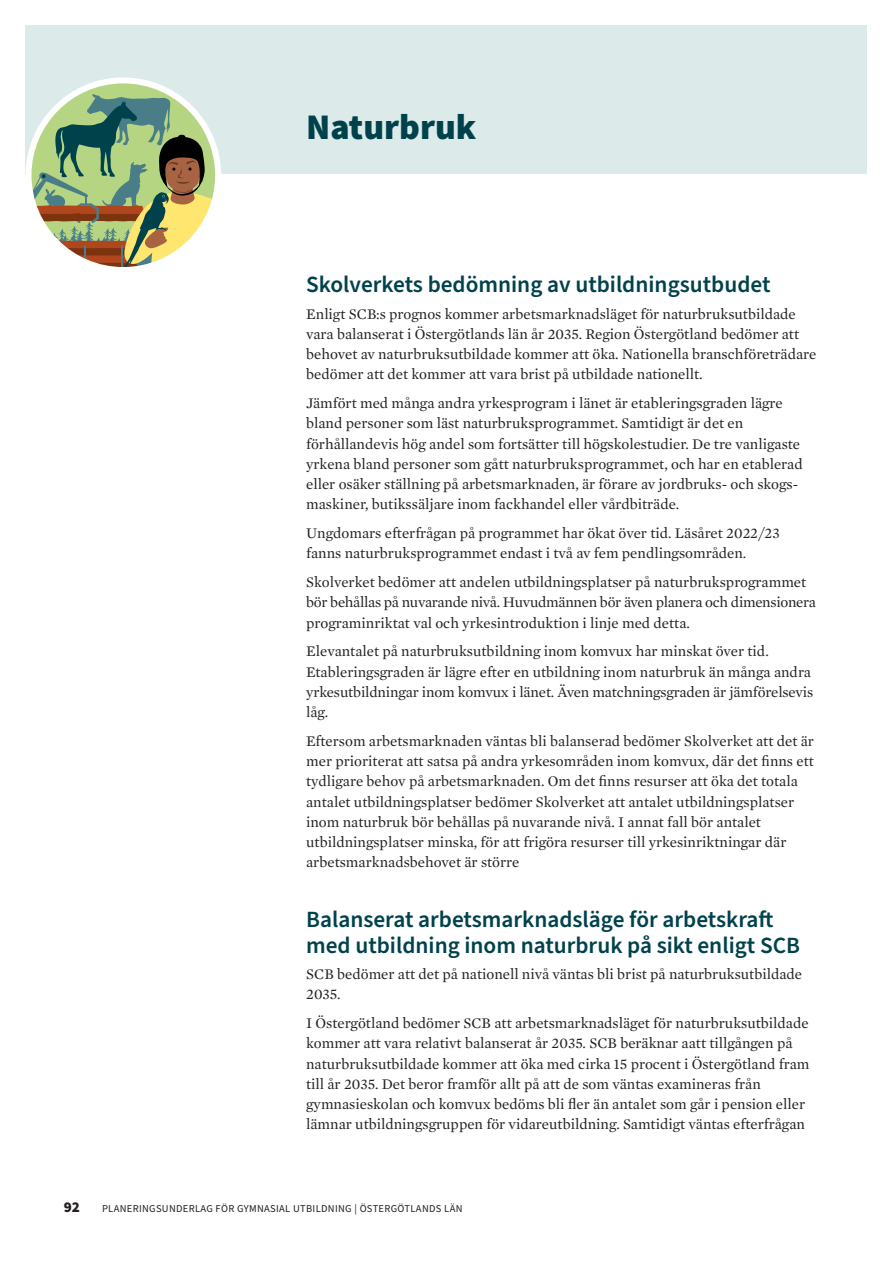
<style>
.page{position:relative;width:893px;height:1263px;background:#fff}
.page>*{position:absolute;margin:0;border:0;box-sizing:border-box;transform-origin:0 0}
.Rubrik_1___program_-_neg_text{font:900 36px "Source Sans Pro";color:#00424c}
.Rubrik_2_-_färg_december{font:600 23.25px/25.5px "Source Sans Pro";color:#00424c}
.Brödtext_-_NY{font:15px/20.2px "Mercury Text G1";color:#231f20}
.t1{font:900 15px "Source Sans Pro";color:#231f20}
.t2{font:10.5px "Source Sans Pro";letter-spacing:.03em;color:#231f20}
</style>
<div class="page">
<div style="left:26px;top:26px;width:841px;height:148px;background:#dceaea"></div>
<svg style="left:29px;top:84px;width:187px;height:182px"></svg>
<div style="left:26px;top:77px;width:195px;height:196px;border:6px solid #fff;border-radius:50%"></div>
<h1 class="Rubrik_1___program_-_neg_text" style="left:306px;top:102px;width:172px">Naturbruk</h1>
<h2 class="Rubrik_2_-_färg_december" style="left:306px;top:272px;width:466px">Skolverkets bedömning av utbildningsutbudet</h2>
<p class="Brödtext_-_NY" style="left:306px;top:303px;width:512px">Enligt SCB:s prognos kommer arbetsmarknadsläget för naturbruksutbildade vara balanserat i Östergötlands län år 2035. Region Östergötland bedömer att behovet av naturbruksutbildade kommer att öka. Nationella branschföreträdare bedömer att det kommer att vara brist på utbildade nationellt.</p>
<p class="Brödtext_-_NY" style="left:306px;top:392px;width:498px">Jämfört med många andra yrkesprogram i länet är etableringsgraden lägre bland personer som läst naturbruksprogrammet. Samtidigt är det en förhållandevis hög andel som fortsätter till högskolestudier. De tre vanligaste yrkena bland personer som gått naturbruksprogrammet, och har en etablerad eller osäker ställning på arbetsmarknaden, är förare av jordbruks- och skogs&shy;maskiner, butikssäljare inom fackhandel eller vårdbiträde.</p>
<p class="Brödtext_-_NY" style="left:306px;top:522px;width:475px">Ungdomars efterfrågan på programmet har ökat över tid. Läsåret 2022/23 fanns naturbruksprogrammet endast i två av fem pendlingsområden.</p>
<p class="Brödtext_-_NY" style="left:306px;top:571px;width:511px">Skolverket bedömer att andelen utbildningsplatser på naturbruksprogrammet bör behållas på nuvarande nivå. Huvudmännen bör även planera och dimensionera programinriktat val och yrkesintroduktion i linje med detta.</p>
<p class="Brödtext_-_NY" style="left:306px;top:640px;width:509px">Elevantalet på naturbruksutbildning inom komvux har minskat över tid.<br>Etableringsgraden är lägre efter en utbildning inom naturbruk än många andra yrkesutbildningar inom komvux i länet. Även matchningsgraden är jämförelsevis låg.</p>
<p class="Brödtext_-_NY" style="left:306px;top:730px;width:509px">Eftersom arbetsmarknaden väntas bli balanserad bedömer Skolverket att det är mer prioriterat att satsa på andra yrkesområden inom komvux, där det finns ett tydligare behov på arbetsmarknaden. Om det finns resurser att öka det totala antalet utbildningsplatser bedömer Skolverket att antalet utbildningsplatser inom naturbruk bör behållas på nuvarande nivå. I annat fall bör antalet utbildningsplatser minska, för att frigöra resurser till yrkesinriktningar där arbetsmarknadsbehovet är större</p>
<h2 class="Rubrik_2_-_färg_december" style="left:306px;top:907px;width:495px">Balanserat arbetsmarknadsläge för arbetskraft med utbildning inom naturbruk på sikt enligt SCB</h2>
<p class="Brödtext_-_NY" style="left:306px;top:963px;width:497px">SCB bedömer att det på nationell nivå väntas bli brist på naturbruksutbildade<br>2035.</p>
<p class="Brödtext_-_NY" style="left:306px;top:1012px;width:505px">I Östergötland bedömer SCB att arbetsmarknadsläget för naturbruksutbildade kommer att vara relativt balanserat år 2035. SCB beräknar aatt tillgången på naturbruksutbildade kommer att öka med cirka 15 procent i Östergötland fram till år 2035. Det beror framför allt på att de som väntas examineras från gymnasieskolan och komvux bedöms bli fler än antalet som går i pension eller lämnar utbildningsgruppen för vidareutbildning. Samtidigt väntas efterfrågan</p>
<p class="t1" style="left:64px;top:1196px;width:18px">92</p>
<p class="t2" style="left:102px;top:1201px;width:362px">PLANERINGSUNDERLAG FÖR GYMNASIAL UTBILDNING | ÖSTERGÖTLANDS LÄN</p>
</div>
